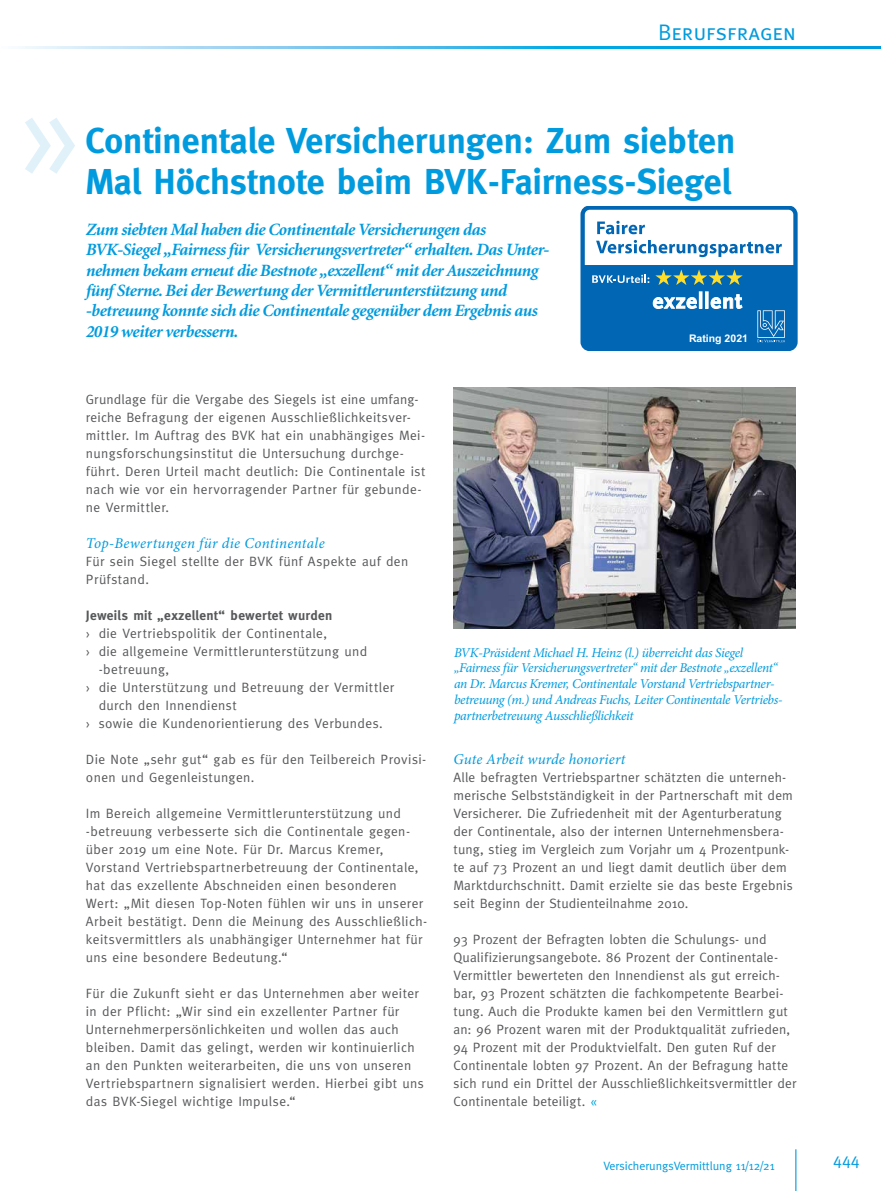
<style>
.page{position:relative;width:881px;height:1191px;background:#fff}
.page>*{position:absolute;margin:0;border:0;box-sizing:border-box;transform-origin:0 0}
.t1{font:130.95px "Meta";color:#e1f1fa}
.t2{font:700 36px/40.5px "Meta";color:#009bde}
.t3{font:22.5px "Meta Caps";color:#009bde}
.t4{font:italic 700 17.25px/20.2px "Minion";letter-spacing:-.03em;color:#009bde}
.t5{font:16.5px "Meta";color:#009bde}
.t6{font:italic 15px "Minion Pro";letter-spacing:.015em;color:#009bde}
.t7{font:13.5px/18px "Meta";letter-spacing:.025em;color:#57585a}
.t8{font:italic 13.5px/15.8px "Minion Pro";letter-spacing:-.03em;color:#009bde}
.t9{font:700 13.5px "Meta";letter-spacing:.02em;color:#57585a}
.t10{font:12px "Meta";color:#009bde}
.t11{font:700 10.5px "Arial";color:#fff}
.s1{color:#00a8e3}
</style>
<div class="page">
<svg style="left:18px;top:47px;width:862px;height:2px;background:#52bce9"></svg>
<img style="left:453px;top:388px;width:342px;height:240px">
<div style="left:580px;top:206px;width:217px;height:145px;border:4px solid #0166b3;border-radius:7px"></div>
<svg style="left:597px;top:221px;width:47px;height:13px"></svg>
<svg style="left:596px;top:240px;width:185px;height:17px"></svg>
<svg style="left:582px;top:265px;width:213px;height:84px;background:#1772b4"></svg>
<hr style="left:795px;top:1149px;width:1px;height:42px;background:#009bde">
<h3 class="t3" style="left:658px;top:19px;width:139px">Berufsfragen</h3>
<h1 class="t1" style="left:17px;top:56px;width:67px">»</h1>
<h2 class="t2" style="left:85px;top:120px;width:651px">Continentale Versicherungen: Zum siebten<br>Mal Höchstnote beim BVK-Fairness-Siegel</h2>
<p class="t4" style="left:85px;top:220px;width:465px">Zum siebten Mal haben die Continentale Versicherungen das BVK-Siegel „Fairness für Versicherungsvertreter“ erhalten. Das Unter&shy;nehmen bekam erneut die Bestnote „exzellent“ mit der Auszeichnung fünf Sterne. Bei der Bewertung der Vermittlerunterstützung und -betreuung konnte sich die Continentale gegenüber dem Ergebnis aus 2019 weiter verbessern.</p>
<p class="t11" style="left:688px;top:332px;width:60px">Rating 2021</p>
<p class="t7" style="left:86px;top:390px;width:341px">Grundlage für die Vergabe des Siegels ist eine umfang&shy;reiche Befragung der eigenen Ausschließlichkeitsver&shy;mittler. Im Auftrag des BVK hat ein unabhängiges Mei&shy;nungsforschungsinstitut die Untersuchung durchge&shy;führt. Deren Urteil macht deutlich: Die Continentale ist nach wie vor ein hervorragender Partner für gebunde&shy;ne Vermittler.</p>
<p class="t6" style="left:86px;top:533px;width:240px">Top-Bewertungen für die Continentale</p>
<p class="t7" style="left:86px;top:552px;width:324px">Für sein Siegel stellte der BVK fünf Aspekte auf den<br>Prüfstand.</p>
<p class="t9" style="left:86px;top:608px;width:248px">Jeweils mit „exzellent“ bewertet wurden</p>
<p class="t7" style="left:86px;top:624px;width:242px">› die Vertriebspolitik der Continentale,</p>
<p class="t7" style="left:86px;top:642px;width:283px">› die allgemeine Vermittlerunterstützung und</p>
<p class="t7" style="left:99px;top:660px;width:72px">-betreuung,</p>
<p class="t7" style="left:86px;top:678px;width:309px">› die Unterstützung und Betreuung der Vermittler</p>
<p class="t7" style="left:99px;top:696px;width:139px">durch den Innendienst</p>
<p class="t7" style="left:86px;top:714px;width:298px">› sowie die Kundenorientierung des Verbundes.</p>
<p class="t7" style="left:86px;top:750px;width:341px">Die Note „sehr gut“ gab es für den Teilbereich Provisi&shy;onen und Gegenleistungen.</p>
<p class="t7" style="left:86px;top:804px;width:342px">Im Bereich allgemeine Vermittlerunterstützung und -betreuung verbesserte sich die Continentale gegen&shy;über 2019 um eine Note. Für Dr. Marcus Kremer, Vorstand Vertriebspartnerbetreuung der Continentale, hat das exzellente Abschneiden einen besonderen Wert: „Mit diesen Top-Noten fühlen wir uns in unserer Arbeit bestätigt. Denn die Meinung des Ausschließlich&shy;keitsvermittlers als unabhängiger Unternehmer hat für uns eine besondere Bedeutung.“</p>
<p class="t7" style="left:86px;top:984px;width:339px">Für die Zukunft sieht er das Unternehmen aber weiter in der Pflicht: „Wir sind ein exzellenter Partner für Unternehmerpersönlichkeiten und wollen das auch bleiben. Damit das gelingt, werden wir kontinuierlich an den Punkten weiterarbeiten, die uns von unseren Vertriebspartnern signalisiert werden. Hierbei gibt uns das BVK-Siegel wichtige Impulse.“</p>
<p class="t8" style="left:454px;top:644px;width:330px">BVK-Präsident Michael H. Heinz (l.) überreicht das Siegel „Fairness für Versicherungsvertreter“ mit der Bestnote „exzellent“ an Dr. Marcus Kremer, Continentale Vorstand Vertriebspartner&shy;betreuung (m.) und Andreas Fuchs, Leiter Continentale Vertriebs&shy;partnerbetreuung Ausschließlichkeit</p>
<p class="t6" style="left:453px;top:749px;width:173px">Gute Arbeit wurde honoriert</p>
<p class="t7" style="left:453px;top:768px;width:341px">Alle befragten Vertriebspartner schätzten die unterneh&shy;merische Selbstständigkeit in der Partnerschaft mit dem Versicherer. Die Zufriedenheit mit der Agenturberatung der Continentale, also der internen Unternehmensbera&shy;tung, stieg im Vergleich zum Vorjahr um 4 Prozentpunk&shy;te auf 73 Prozent an und liegt damit deutlich über dem Marktdurchschnitt. Damit erzielte sie das beste Ergebnis seit Beginn der Studienteilnahme 2010.</p>
<p class="t7" style="left:453px;top:930px;width:344px">93 Prozent der Befragten lobten die Schulungs- und Qualifizierungsangebote. 86 Prozent der Continentale-Vermittler bewerteten den Innendienst als gut erreich&shy;bar, 93 Prozent schätzten die fachkompetente Bearbei&shy;tung. Auch die Produkte kamen bei den Vermittlern gut an: 96 Prozent waren mit der Produktqualität zufrieden, 94 Prozent mit der Produktvielfalt. Den guten Ruf der Continentale lobten 97 Prozent. An der Befragung hatte sich rund ein Drittel der Ausschließlichkeitsvermittler der Continentale beteiligt. <span class="s1">«</span></p>
<p class="t10" style="left:603px;top:1158px;width:172px">VersicherungsVermittlung 11/12/21</p>
<p class="t5" style="left:832px;top:1149px;width:28px">444</p>
</div>
